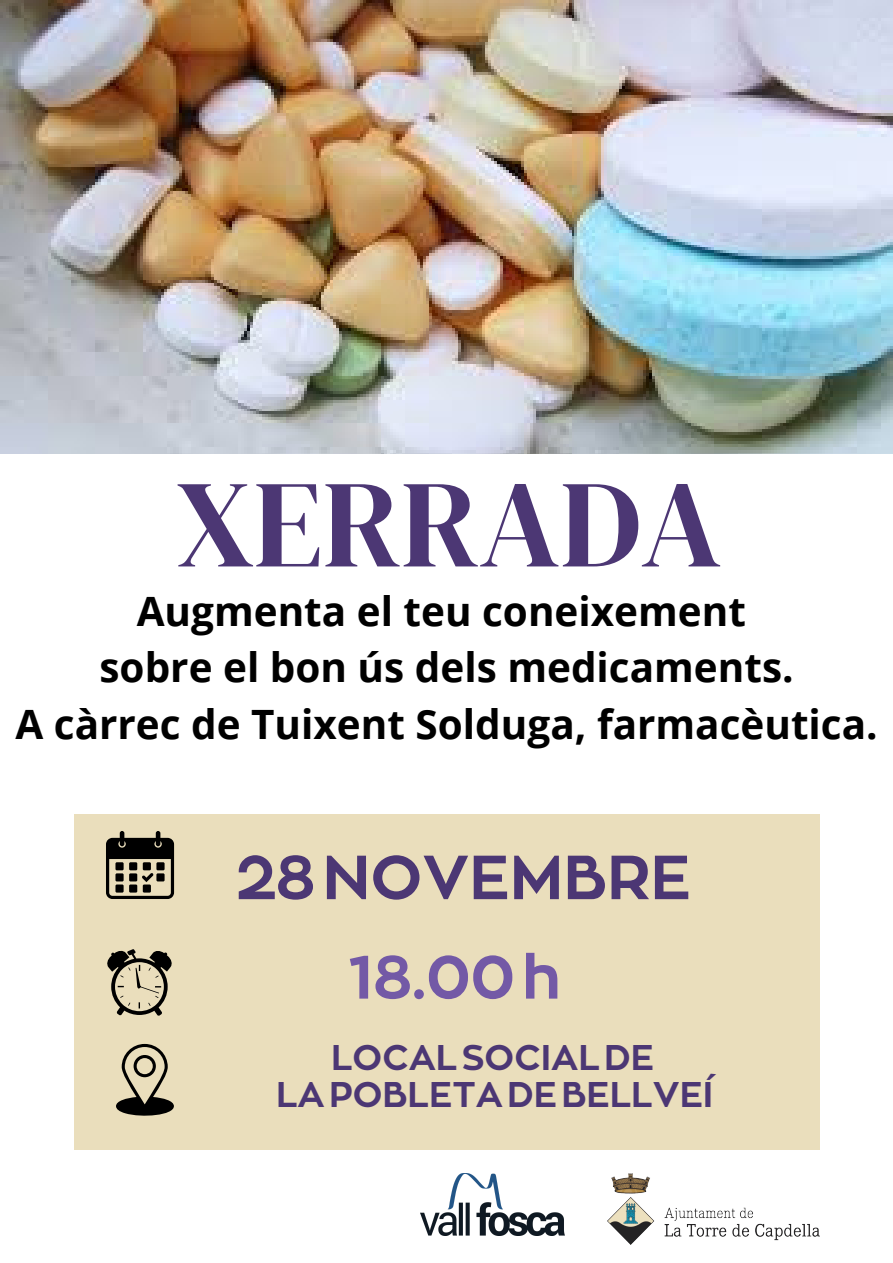
<style>
.page{position:relative;width:893px;height:1263px;background:#fff}
.page>*{position:absolute;margin:0;border:0;box-sizing:border-box;transform-origin:0 0}
.t1{font:124.5px "DM Serif Display";color:#4c3774}
.t2{font:61.65px "RTL Corporative Bold";color:#4c3774}
.t3{font:60.75px "RTL Corporative Bold";color:#7359a6}
.t4{font:700 40.42px/56.2px "Open Sans";color:#000;text-align:center}
.t5{font:35.4px "RTL Corporative Bold";color:#4c3774}
</style>
<div class="page">
<img style="left:607px;top:1174px;width:212px;height:70px">
<img style="left:420px;top:1174px;width:145px;height:61px">
<div style="left:74px;top:815px;width:745px;height:335px;background:#eadebc"></div>
<svg style="left:106px;top:831px;width:68px;height:68px"></svg>
<svg style="left:107px;top:949px;width:65px;height:67px"></svg>
<svg style="left:116px;top:1044px;width:58px;height:72px"></svg>
<img style="left:0;top:0;width:893px;height:453px">
<p class="t1" style="left:177px;top:437px;width:546px">XERRADA</p>
<p class="t4" style="left:15px;top:582px;width:863px">Augmenta el teu coneixement<br>sobre el bon ús dels medicaments.<br>A càrrec de Tuixent Solduga, farmacèutica.</p>
<p class="t2" style="left:236px;top:836px;width:457px">28NOVEMBRE</p>
<p class="t3" style="left:349px;top:936px;width:214px">18.00h</p>
<p class="t5" style="left:331px;top:1034px;width:324px">LOCALSOCIALDE</p>
<p class="t5" style="left:276px;top:1070px;width:439px">LAPOBLETADEBELLVEÍ</p>
</div>
